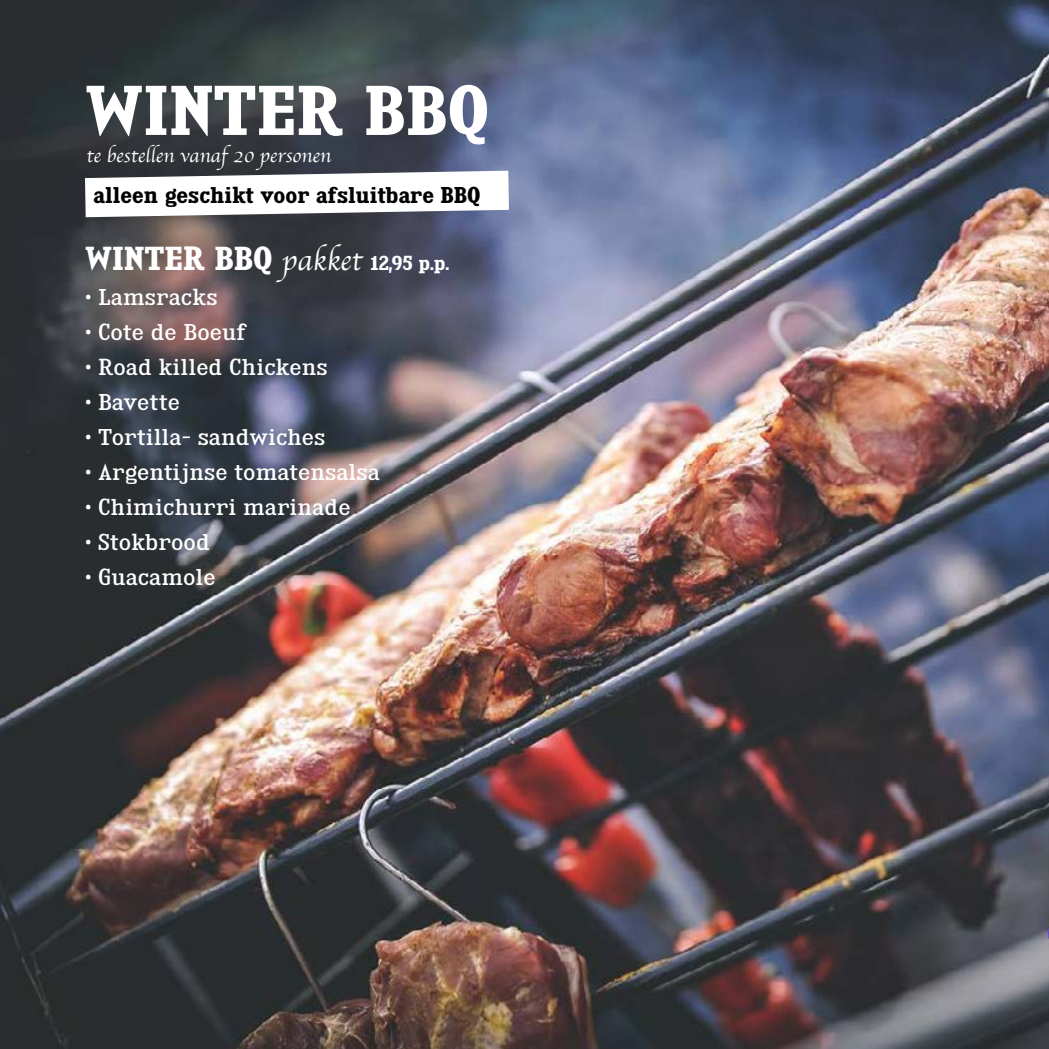
<style>
.page{position:relative;width:1049px;height:1049px;background:#fff}
.page>*{position:absolute;margin:0;border:0;box-sizing:border-box;transform-origin:0 0}
.t1{font:700 62.5px "Kingsbridge Rg";color:#fff}
.t2{font:700 29px "Kingsbridge Rg";color:#fff}
.t3{font:20px "Kingsbridge Rg";color:#fff}
.t4{font:700 20px "Kingsbridge Rg";color:#000}
.t5{font:20px "Apple Chancery";color:#fff}
.s1{font-family:"Apple Chancery";font-weight:400;font-size:30px}
.s2{font-size:17.5px}
</style>
<div class="page">
<img style="left:0;top:0;width:1049px;height:1049px">
<svg style="left:85px;top:171px;width:424px;height:46px"></svg>
<h1 class="t1" style="left:85px;top:73px;width:406px">WINTER BBQ</h1>
<p class="t5" style="left:87px;top:140px;width:246px">te bestellen vanaf 20 personen</p>
<p class="t4" style="left:94px;top:183px;width:388px">alleen geschikt voor afsluitbare BBQ</p>
<h2 class="t2" style="left:85px;top:241px;width:366px">WINTER BBQ <span class="s1">pakket</span> <span class="s2">12,95 p.p.</span></h2>
<p class="t3" style="left:85px;top:285px;width:134px">• Lamsracks</p>
<p class="t3" style="left:85px;top:320px;width:164px">• Cote de Boeuf</p>
<p class="t3" style="left:85px;top:355px;width:244px">• Road killed Chickens</p>
<p class="t3" style="left:85px;top:390px;width:96px">• Bavette</p>
<p class="t3" style="left:85px;top:425px;width:242px">• Tortilla- sandwiches</p>
<p class="t3" style="left:85px;top:460px;width:296px">• Argentijnse tomatensalsa</p>
<p class="t3" style="left:85px;top:495px;width:267px">• Chimichurri marinade</p>
<p class="t3" style="left:85px;top:530px;width:126px">• Stokbrood</p>
<p class="t3" style="left:85px;top:565px;width:132px">• Guacamole</p>
</div>
